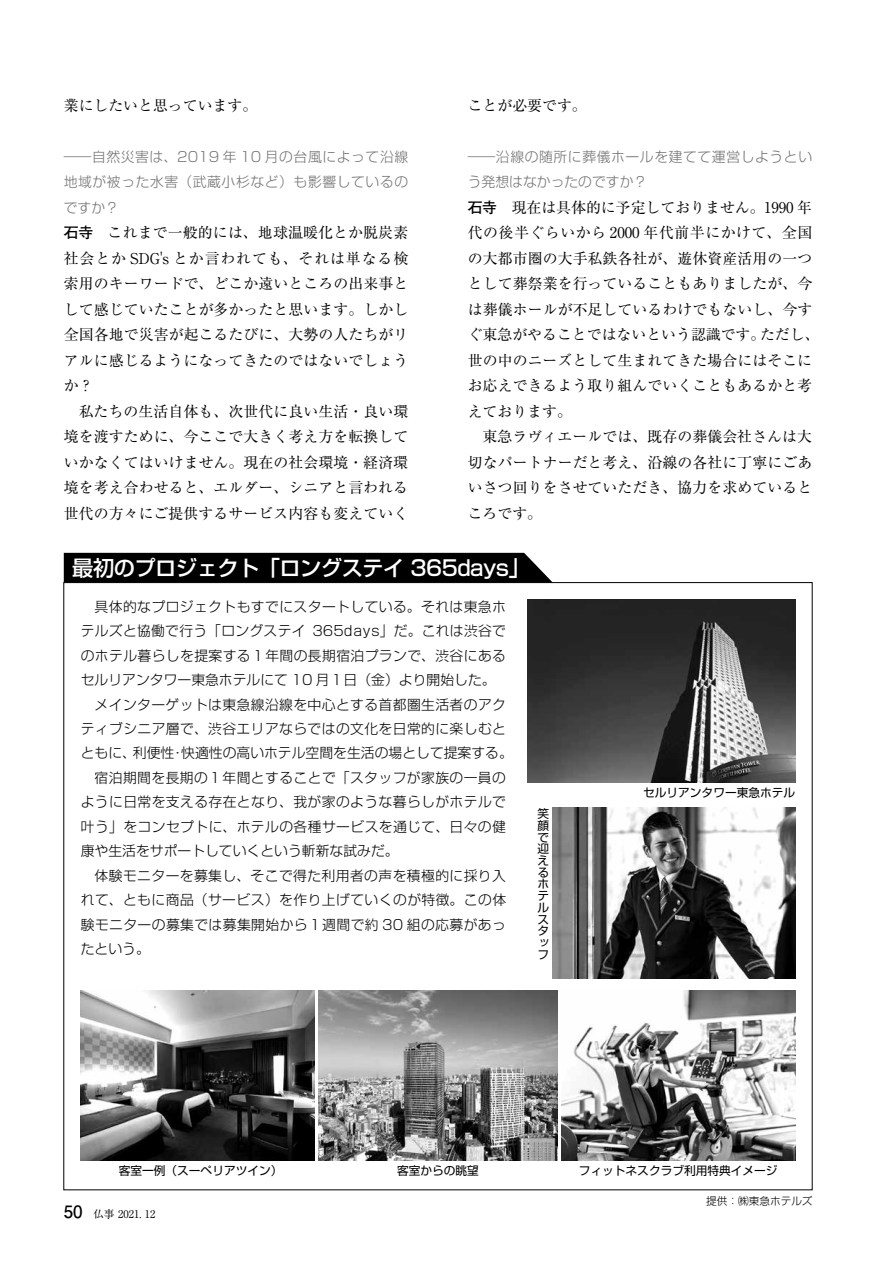
<style>
.page{position:relative;width:893px;height:1263px;background:#fff}
.page>*{position:absolute;margin:0;border:0;box-sizing:border-box;transform-origin:0 0}
.t1{font:500 21.3px "Shin Go Pro";letter-spacing:-.025em;color:#fff}
.t2{font:14.85px/25.5px "Ryumin Pro";letter-spacing:.005em;color:#000;text-align:justify}
.t3{font:300 13.8px "Shin Go Pro";letter-spacing:.03em;color:#000}
.t4{font:300 13.8px/25.5px "Shin Go Pro";letter-spacing:.04em;color:#727171;text-align:justify}
.t5{font:300 13.8px "Shin Go Pro";color:#000}
.t6{font:11.7px/11.7px "Shin Go Pro";color:#000;text-align:justify}
.t7{font:10.65px "Ryumin Pro";color:#000}
.t8{font:300 10.65px "Shin Go Pro";color:#000}
.s1{font-family:"Futo Go B101 Pro";font-weight:700}
.s2{font-family:"Futo Go B101 Pro";font-weight:700;font-size:16.95px}
</style>
<div class="page">
<div style="left:64px;top:553px;width:489px;height:30px;background:#000"></div>
<img style="left:527px;top:600px;width:268px;height:182px">
<img style="left:81px;top:991px;width:234px;height:170px">
<img style="left:561px;top:991px;width:234px;height:170px">
<img style="left:319px;top:991px;width:238px;height:170px">
<img style="left:553px;top:808px;width:242px;height:170px">
<p class="t2" style="left:64px;top:91px;width:195px">業にしたいと思っています。</p>
<p class="t4" style="left:64px;top:142px;width:346px">――自然災害は、2019 年 10 月の台風によって沿線地域が被った水害（武蔵小杉など）も影響しているのですか？</p>
<p class="t2" style="left:64px;top:219px;width:346px"><span class="s1">石寺</span> これまで一般的には、地球温暖化とか脱炭素社会とか SDG's とか言われても、それは単なる検索用のキーワードで、どこか遠いところの出来事として感じていたことが多かったと思います。しかし全国各地で災害が起こるたびに、大勢の人たちがリアルに感じるようになってきたのではないでしょうか？</p>
<p class="t2" style="left:64px;top:397px;width:346px;text-indent:15px">私たちの生活自体も、次世代に良い生活・良い環境を渡すために、今ここで大きく考え方を転換していかなくてはいけません。現在の社会環境・経済環境を考え合わせると、エルダー、シニアと言われる世代の方々にご提供するサービス内容も変えていく</p>
<p class="t2" style="left:468px;top:91px;width:121px">ことが必要です。</p>
<p class="t4" style="left:468px;top:142px;width:346px">――沿線の随所に葬儀ホールを建てて運営しようという発想はなかったのですか？</p>
<p class="t2" style="left:468px;top:193px;width:353px;text-align:left"><span class="s1">石寺</span> 現在は具体的に予定しておりません。1990 年代の後半ぐらいから 2000 年代前半にかけて、全国の大都市圏の大手私鉄各社が、遊休資産活用の一つとして葬祭業を行っていることもありましたが、今は葬儀ホールが不足しているわけでもないし、今すぐ東急がやることではないという認識です。ただし、世の中のニーズとして生まれてきた場合にはそこにお応えできるよう取り組んでいくこともあるかと考えております。</p>
<p class="t2" style="left:468px;top:423px;width:346px;text-indent:15px">東急ラヴィエールでは、既存の葬儀会社さんは大切なパートナーだと考え、沿線の各社に丁寧にごあいさつ回りをさせていただき、協力を求めているところです。</p>
<h1 class="t1" style="left:72px;top:550px;width:459px">最初のプロジェクト「ロングステイ 365days」</h1>
<p class="t3" style="left:95px;top:595px;width:413px">具体的なプロジェクトもすでにスタートしている。それは東急ホ</p>
<p class="t3" style="left:81px;top:620px;width:427px">テルズと協働で行う「ロングステイ 365days」だ。これは渋谷で</p>
<p class="t3" style="left:81px;top:644px;width:427px">のホテル暮らしを提案する１年間の長期宿泊プランで、渋谷にある</p>
<p class="t5" style="left:81px;top:668px;width:416px">セルリアンタワー東急ホテルにて 10 月１日（金）より開始した。</p>
<p class="t3" style="left:95px;top:693px;width:413px">メインターゲットは東急線沿線を中心とする首都圏生活者のアク</p>
<p class="t3" style="left:81px;top:717px;width:427px">ティブシニア層で、渋谷エリアならではの文化を日常的に楽しむと</p>
<p class="t5" style="left:81px;top:742px;width:434px">ともに、利便性・快適性の高いホテル空間を生活の場として提案する。</p>
<p class="t3" style="left:95px;top:766px;width:413px">宿泊期間を長期の１年間とすることで「スタッフが家族の一員の</p>
<p class="t3" style="left:81px;top:791px;width:427px">ように日常を支える存在となり、我が家のような暮らしがホテルで</p>
<p class="t3" style="left:81px;top:815px;width:427px">叶う」をコンセプトに、ホテルの各種サービスを通じて、日々の健</p>
<p class="t5" style="left:81px;top:840px;width:319px">康や生活をサポートしていくという斬新な試みだ。</p>
<p class="t3" style="left:95px;top:864px;width:413px">体験モニターを募集し、そこで得た利用者の声を積極的に採り入</p>
<p class="t3" style="left:81px;top:888px;width:427px">れて、ともに商品（サービス）を作り上げていくのが特徴。この体</p>
<p class="t3" style="left:81px;top:913px;width:427px">験モニターの募集では募集開始から１週間で約 30 組の応募があっ</p>
<p class="t3" style="left:81px;top:937px;width:71px">たという。</p>
<p class="t6" style="left:538px;top:806px;width:13px">笑顔で迎えるホテルスタッフ</p>
<p class="t6" style="left:643px;top:785px;width:154px">セルリアンタワー東急ホテル</p>
<p class="t6" style="left:119px;top:1164px;width:165px">客室一例（スーペリアツイン）</p>
<p class="t6" style="left:397px;top:1164px;width:83px">客室からの眺望</p>
<p class="t6" style="left:579px;top:1164px;width:200px">フィットネスクラブ利用特典イメージ</p>
<p class="t8" style="left:706px;top:1192px;width:108px">提供：㈱東急ホテルズ</p>
<p class="t7" style="left:64px;top:1206px;width:93px"><span class="s2">50</span> 仏事 2021. 12</p>
</div>
